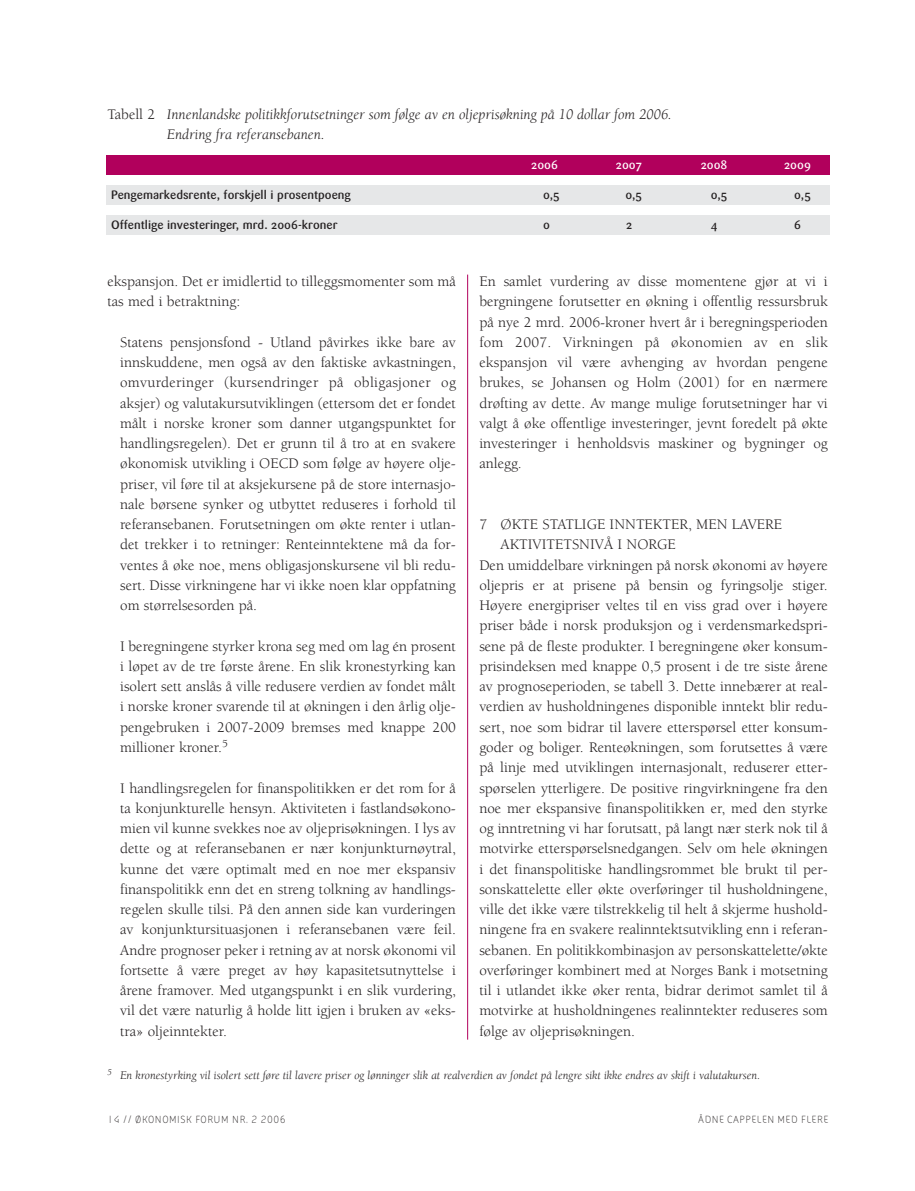
<style>
.page{position:relative;width:915px;height:1191px;background:#fff}
.page>*{position:absolute;margin:0;border:0;box-sizing:border-box;transform-origin:0 0}
.t1{font:15px/20.2px "Berkeley";color:#231f20;text-align:justify}
.t2{font:italic 15px/20.2px "Berkeley";color:#231f20}
.t3{font:italic 12px "Berkeley";color:#231f20}
.t4{font:500 12px "Sari";color:#231f20}
.t5{font:500 12px "Sari";color:#fff}
.t6{font:10.5px "FS Sophie";letter-spacing:.055em;color:#231f20}
.s1{font-style:normal}
</style>
<div class="page">
<hr style="left:467px;top:274px;width:1px;height:765px;background:#b1005c">
<div style="left:106px;top:156px;width:723px;height:19px;background:#b1005c"></div>
<div style="left:106px;top:185px;width:723px;height:20px;background:#e6e7e8"></div>
<div style="left:106px;top:215px;width:723px;height:19px;background:#e6e7e8"></div>
<p class="t2" style="left:167px;top:105px;width:506px;text-indent:-60px"><span class="s1">Tabell 2</span> Innenlandske politikkforutsetninger som følge av en oljeprisøkning på 10 dollar fom 2006.<br>Endring fra referansebanen.</p>
<p class="t5" style="left:531px;top:161px;width:28px">2006</p>
<p class="t5" style="left:615px;top:161px;width:28px">2007</p>
<p class="t5" style="left:700px;top:161px;width:28px">2008</p>
<p class="t5" style="left:783px;top:161px;width:28px">2009</p>
<p class="t4" style="left:111px;top:191px;width:241px">Pengemarkedsrente, forskjell i prosentpoeng</p>
<p class="t4" style="left:543px;top:191px;width:18px">0,5</p>
<p class="t4" style="left:625px;top:191px;width:18px">0,5</p>
<p class="t4" style="left:710px;top:191px;width:18px">0,5</p>
<p class="t4" style="left:794px;top:191px;width:18px">0,5</p>
<p class="t4" style="left:111px;top:221px;width:228px">Offentlige investeringer, mrd. 2006-kroner</p>
<p class="t4" style="left:543px;top:221px;width:8px">0</p>
<p class="t4" style="left:626px;top:221px;width:8px">2</p>
<p class="t4" style="left:710px;top:221px;width:8px">4</p>
<p class="t4" style="left:794px;top:221px;width:8px">6</p>
<p class="t1" style="left:107px;top:273px;width:350px">ekspansjon. Det er imidlertid to tilleggsmomenter som må tas med i betraktning:</p>
<p class="t1" style="left:120px;top:333px;width:337px">Statens pensjonsfond - Utland påvirkes ikke bare av innskuddene, men også av den faktiske avkastningen, omvurderinger (kursendringer på obligasjoner og aksjer) og valutakursutviklingen (ettersom det er fondet målt i norske kroner som danner utgangspunktet for handlingsregelen). Det er grunn til å tro at en svakere økonomisk utvikling i OECD som følge av høyere olje&shy;priser, vil føre til at aksjekursene på de store internasjo&shy;nale børsene synker og utbyttet reduseres i forhold til referansebanen. Forutsetningen om økte renter i utlan&shy;det trekker i to retninger: Renteinntektene må da for&shy;ventes å øke noe, mens obligasjonskursene vil bli redu&shy;sert. Disse virkningene har vi ikke noen klar oppfatning om størrelsesorden på.</p>
<p class="t1" style="left:120px;top:637px;width:337px">I beregningene styrker krona seg med om lag én prosent i løpet av de tre første årene. En slik kronestyrking kan isolert sett anslås å ville redusere verdien av fondet målt i norske kroner svarende til at økningen i den årlig olje&shy;pengebruken i 2007-2009 bremses med knappe 200 millioner kroner.<sup>5</sup></p>
<p class="t1" style="left:120px;top:779px;width:337px">I handlingsregelen for finanspolitikken er det rom for å ta konjunkturelle hensyn. Aktiviteten i fastlandsøkono&shy;mien vil kunne svekkes noe av oljeprisøkningen. I lys av dette og at referansebanen er nær konjunkturnøytral, kunne det være optimalt med en noe mer ekspansiv finanspolitikk enn det en streng tolkning av handlings&shy;regelen skulle tilsi. På den annen side kan vurderingen av konjunktursituasjonen i referansebanen være feil.<br>Andre prognoser peker i retning av at norsk økonomi vil fortsette å være preget av høy kapasitetsutnyttelse i årene framover. Med utgangspunkt i en slik vurdering, vil det være naturlig å holde litt igjen i bruken av «eks&shy;tra» oljeinntekter.</p>
<p class="t1" style="left:479px;top:273px;width:350px">En samlet vurdering av disse momentene gjør at vi i bergningene forutsetter en økning i offentlig ressursbruk på nye 2 mrd. 2006-kroner hvert år i beregningsperioden fom 2007. Virkningen på økonomien av en slik ekspansjon vil være avhenging av hvordan pengene brukes, se Johansen og Holm (2001) for en nærmere drøfting av dette. Av mange mulige forutsetninger har vi valgt å øke offentlige investeringer, jevnt foredelt på økte investeringer i henholdsvis maskiner og bygninger og anlegg.</p>
<p class="t1" style="left:479px;top:516px;width:304px">7 ØKTE STATLIGE INNTEKTER, MEN LAVERE</p>
<p class="t1" style="left:500px;top:536px;width:176px">AKTIVITETSNIVÅ I NORGE</p>
<p class="t1" style="left:479px;top:556px;width:350px">Den umiddelbare virkningen på norsk økonomi av høyere</p>
<p class="t1" style="left:479px;top:576px;width:350px">oljepris er at prisene på bensin og fyringsolje stiger.</p>
<p class="t1" style="left:479px;top:597px;width:350px">Høyere energipriser veltes til en viss grad over i høyere</p>
<p class="t1" style="left:479px;top:617px;width:350px">priser både i norsk produksjon og i verdensmarkedspri-</p>
<p class="t1" style="left:479px;top:637px;width:350px">sene på de fleste produkter. I beregningene øker konsum-</p>
<p class="t1" style="left:479px;top:657px;width:350px">prisindeksen med knappe 0,5 prosent i de tre siste årene</p>
<p class="t1" style="left:479px;top:678px;width:350px">av prognoseperioden, se tabell 3. Dette innebærer at real-</p>
<p class="t1" style="left:479px;top:698px;width:350px">verdien av husholdningenes disponible inntekt blir redu-</p>
<p class="t1" style="left:479px;top:718px;width:350px">sert, noe som bidrar til lavere etterspørsel etter konsum-</p>
<p class="t1" style="left:479px;top:738px;width:350px">goder og boliger. Renteøkningen, som forutsettes å være</p>
<p class="t1" style="left:479px;top:759px;width:350px">på linje med utviklingen internasjonalt, reduserer etter-</p>
<p class="t1" style="left:479px;top:779px;width:350px">spørselen ytterligere. De positive ringvirkningene fra den</p>
<p class="t1" style="left:479px;top:799px;width:350px">noe mer ekspansive finanspolitikken er, med den styrke</p>
<p class="t1" style="left:479px;top:819px;width:350px">og inntretning vi har forutsatt, på langt nær sterk nok til å</p>
<p class="t1" style="left:479px;top:840px;width:350px">motvirke etterspørselsnedgangen. Selv om hele økningen</p>
<p class="t1" style="left:479px;top:860px;width:350px">i det finanspolitiske handlingsrommet ble brukt til per-</p>
<p class="t1" style="left:479px;top:880px;width:350px">sonskattelette eller økte overføringer til husholdningene,</p>
<p class="t1" style="left:479px;top:900px;width:350px">ville det ikke være tilstrekkelig til helt å skjerme hushold-</p>
<p class="t1" style="left:479px;top:921px;width:350px">ningene fra en svakere realinntektsutvikling enn i referan-</p>
<p class="t1" style="left:479px;top:941px;width:350px">sebanen. En politikkombinasjon av personskattelette/økte</p>
<p class="t1" style="left:479px;top:961px;width:350px">overføringer kombinert med at Norges Bank i motsetning</p>
<p class="t1" style="left:479px;top:981px;width:350px">til i utlandet ikke øker renta, bidrar derimot samlet til å</p>
<p class="t1" style="left:479px;top:1002px;width:350px">motvirke at husholdningenes realinntekter reduseres som</p>
<p class="t1" style="left:479px;top:1022px;width:157px">følge av oljeprisøkningen.</p>
<p class="t3" style="left:107px;top:1071px;width:654px"><sup>5</sup> En kronestyrking vil isolert sett føre til lavere priser og lønninger slik at realverdien av fondet på lengre sikt ikke endres av skift i valutakursen.</p>
<p class="t6" style="left:107px;top:1115px;width:179px">14 // ØKONOMISK FORUM NR. 2 2006</p>
<p class="t6" style="left:698px;top:1115px;width:131px">ÅDNE CAPPELEN MED FLERE</p>
</div>
